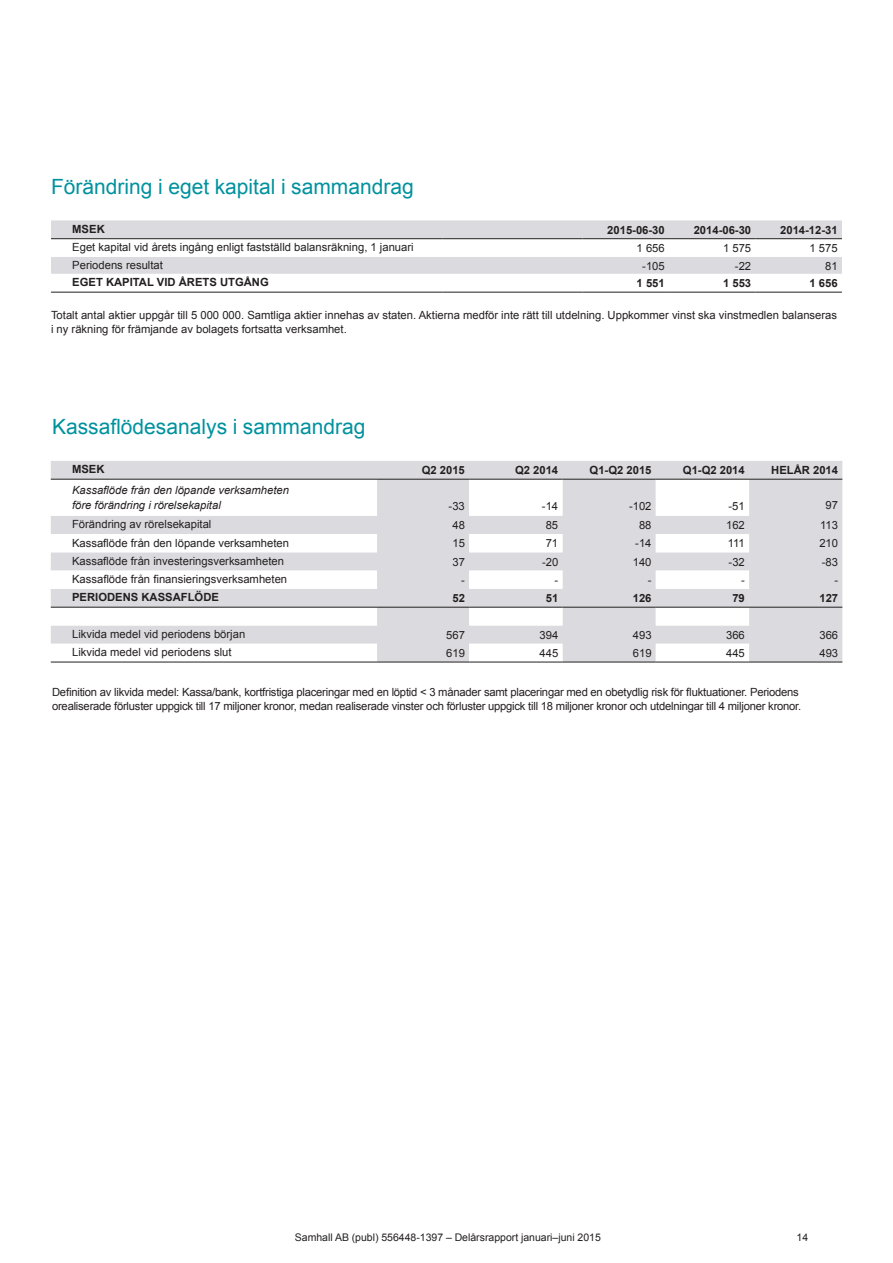
<style>
.page{position:relative;width:893px;height:1263px;background:#fff}
.page>*{position:absolute;margin:0;border:0;box-sizing:border-box;transform-origin:0 0}
.t1{font:21px "Arial";color:#00929e}
.t2{font:11.25px/14.2px "Arial";color:#231f20}
.t3{font:11.25px/14.2px "Arial";letter-spacing:-.02em;color:#231f20}
.t4{font:700 11.25px "Arial";color:#231f20}
.t5{font:italic 11.25px/15.6px "Arial";color:#231f20}
.t6{font:10.5px "Arial";color:#231f20}
</style>
<div class="page">
<svg style="left:51px;top:220px;width:791px;height:72px"></svg>
<hr style="left:51px;top:238px;width:391px;height:1px;background:#231f20">
<hr style="left:442px;top:238px;width:141px;height:1px;background:#231f20">
<hr style="left:583px;top:238px;width:86px;height:1px;background:#231f20">
<hr style="left:669px;top:238px;width:86px;height:1px;background:#231f20">
<hr style="left:755px;top:238px;width:87px;height:1px;background:#231f20">
<hr style="left:51px;top:292px;width:391px;height:1px;background:#231f20">
<hr style="left:442px;top:292px;width:141px;height:1px;background:#231f20">
<hr style="left:583px;top:292px;width:86px;height:1px;background:#231f20">
<hr style="left:669px;top:292px;width:86px;height:1px;background:#231f20">
<hr style="left:755px;top:292px;width:87px;height:1px;background:#231f20">
<div style="left:51px;top:461px;width:698px;height:18px;background:#dbdbdf"></div>
<div style="left:749px;top:461px;width:93px;height:201px;background:#dbdbdf"></div>
<svg style="left:51px;top:480px;width:698px;height:182px;fill:#dbdbdf"></svg>
<hr style="left:51px;top:479px;width:326px;height:1px;background:#231f20">
<hr style="left:377px;top:479px;width:92px;height:1px;background:#231f20">
<hr style="left:469px;top:479px;width:93px;height:1px;background:#231f20">
<hr style="left:562px;top:479px;width:94px;height:1px;background:#231f20">
<hr style="left:656px;top:479px;width:93px;height:1px;background:#231f20">
<hr style="left:749px;top:479px;width:93px;height:1px;background:#231f20">
<hr style="left:51px;top:662px;width:326px;height:1px;background:#231f20">
<hr style="left:377px;top:662px;width:92px;height:1px;background:#231f20">
<hr style="left:469px;top:662px;width:93px;height:1px;background:#231f20">
<hr style="left:562px;top:662px;width:94px;height:1px;background:#231f20">
<hr style="left:656px;top:662px;width:93px;height:1px;background:#231f20">
<hr style="left:749px;top:662px;width:93px;height:1px;background:#231f20">
<hr style="left:51px;top:607px;width:326px;height:1px;background:#231f20">
<hr style="left:377px;top:607px;width:92px;height:1px;background:#231f20">
<hr style="left:469px;top:607px;width:93px;height:1px;background:#231f20">
<hr style="left:562px;top:607px;width:94px;height:1px;background:#231f20">
<hr style="left:656px;top:607px;width:93px;height:1px;background:#231f20">
<hr style="left:749px;top:607px;width:93px;height:1px;background:#231f20">
<h1 class="t1" style="left:51px;top:173px;width:364px">Förändring i eget kapital i sammandrag</h1>
<p class="t4" style="left:72px;top:221px;width:34px">MSEK</p>
<p class="t4" style="left:607px;top:222px;width:59px">2015-06-30</p>
<p class="t4" style="left:694px;top:222px;width:59px">2014-06-30</p>
<p class="t4" style="left:780px;top:222px;width:59px">2014-12-31</p>
<p class="t2" style="left:72px;top:240px;width:343px">Eget kapital vid årets ingång enligt fastställd balansräkning, 1 januari</p>
<p class="t2" style="left:637px;top:241px;width:30px">1 656</p>
<p class="t2" style="left:723px;top:241px;width:30px">1 575</p>
<p class="t2" style="left:809px;top:241px;width:30px">1 575</p>
<p class="t2" style="left:72px;top:258px;width:92px">Periodens resultat</p>
<p class="t2" style="left:642px;top:259px;width:24px">-105</p>
<p class="t2" style="left:735px;top:259px;width:18px">-22</p>
<p class="t2" style="left:825px;top:259px;width:14px">81</p>
<p class="t4" style="left:72px;top:275px;width:198px">EGET KAPITAL VID ÅRETS UTGÅNG</p>
<p class="t4" style="left:637px;top:276px;width:30px">1 551</p>
<p class="t4" style="left:723px;top:276px;width:30px">1 553</p>
<p class="t4" style="left:809px;top:276px;width:30px">1 656</p>
<p class="t2" style="left:51px;top:308px;width:787px">Totalt antal aktier uppgår till 5 000 000. Samtliga aktier innehas av staten. Aktierna medför inte rätt till utdelning. Uppkommer vinst ska vinstmedlen balanseras i ny räkning för främjande av bolagets fortsatta verksamhet.</p>
<h1 class="t1" style="left:52px;top:412px;width:315px">Kassaflödesanalys i sammandrag</h1>
<p class="t4" style="left:72px;top:462px;width:34px">MSEK</p>
<p class="t4" style="left:422px;top:463px;width:45px">Q2 2015</p>
<p class="t4" style="left:515px;top:463px;width:45px">Q2 2014</p>
<p class="t4" style="left:590px;top:463px;width:63px">Q1-Q2 2015</p>
<p class="t4" style="left:683px;top:463px;width:63px">Q1-Q2 2014</p>
<p class="t4" style="left:771px;top:463px;width:68px">HELÅR 2014</p>
<p class="t5" style="left:72px;top:482px;width:218px">Kassaflöde från den löpande verksamheten före förändring i rörelsekapital</p>
<p class="t2" style="left:449px;top:499px;width:18px">-33</p>
<p class="t2" style="left:542px;top:499px;width:18px">-14</p>
<p class="t2" style="left:629px;top:499px;width:24px">-102</p>
<p class="t2" style="left:729px;top:499px;width:18px">-51</p>
<p class="t2" style="left:826px;top:498px;width:14px">97</p>
<p class="t2" style="left:72px;top:517px;width:141px">Förändring av rörelsekapital</p>
<p class="t2" style="left:452px;top:518px;width:14px">48</p>
<p class="t2" style="left:546px;top:518px;width:14px">85</p>
<p class="t2" style="left:639px;top:518px;width:14px">88</p>
<p class="t2" style="left:726px;top:518px;width:20px">162</p>
<p class="t2" style="left:820px;top:518px;width:19px">113</p>
<p class="t2" style="left:72px;top:535px;width:218px">Kassaflöde från den löpande verksamheten</p>
<p class="t2" style="left:452px;top:536px;width:14px">15</p>
<p class="t2" style="left:546px;top:536px;width:14px">71</p>
<p class="t2" style="left:635px;top:536px;width:18px">-14</p>
<p class="t2" style="left:728px;top:536px;width:19px">111</p>
<p class="t2" style="left:819px;top:536px;width:20px">210</p>
<p class="t2" style="left:72px;top:554px;width:213px">Kassaflöde från investeringsverksamheten</p>
<p class="t2" style="left:452px;top:555px;width:14px">37</p>
<p class="t2" style="left:542px;top:555px;width:18px">-20</p>
<p class="t2" style="left:633px;top:555px;width:20px">140</p>
<p class="t2" style="left:729px;top:555px;width:18px">-32</p>
<p class="t2" style="left:822px;top:555px;width:18px">-83</p>
<p class="t2" style="left:72px;top:572px;width:217px">Kassaflöde från finansieringsverksamheten</p>
<p class="t2" style="left:461px;top:573px;width:5px">-</p>
<p class="t2" style="left:554px;top:573px;width:5px">-</p>
<p class="t2" style="left:648px;top:573px;width:5px">-</p>
<p class="t2" style="left:741px;top:573px;width:5px">-</p>
<p class="t2" style="left:834px;top:573px;width:5px">-</p>
<p class="t4" style="left:72px;top:590px;width:148px">PERIODENS KASSAFLÖDE</p>
<p class="t4" style="left:452px;top:591px;width:14px">52</p>
<p class="t4" style="left:546px;top:591px;width:14px">51</p>
<p class="t4" style="left:633px;top:591px;width:20px">126</p>
<p class="t4" style="left:732px;top:591px;width:14px">79</p>
<p class="t4" style="left:819px;top:591px;width:20px">127</p>
<p class="t2" style="left:72px;top:627px;width:175px">Likvida medel vid periodens början</p>
<p class="t2" style="left:446px;top:628px;width:20px">567</p>
<p class="t2" style="left:539px;top:628px;width:20px">394</p>
<p class="t2" style="left:633px;top:628px;width:20px">493</p>
<p class="t2" style="left:726px;top:628px;width:20px">366</p>
<p class="t2" style="left:819px;top:628px;width:20px">366</p>
<p class="t2" style="left:72px;top:645px;width:161px">Likvida medel vid periodens slut</p>
<p class="t2" style="left:446px;top:646px;width:20px">619</p>
<p class="t2" style="left:539px;top:646px;width:20px">445</p>
<p class="t2" style="left:633px;top:646px;width:20px">619</p>
<p class="t2" style="left:726px;top:646px;width:20px">445</p>
<p class="t2" style="left:819px;top:646px;width:20px">493</p>
<p class="t3" style="left:52px;top:685px;width:751px">Definition av likvida medel: Kassa/bank, kortfristiga placeringar med en löptid &lt; 3 månader samt placeringar med en obetydlig risk för fluktuationer. Periodens orealiserade förluster uppgick till 17 miljoner kronor, medan realiserade vinster och förluster uppgick till 18 miljoner kronor och utdelningar till 4 miljoner kronor.</p>
<p class="t6" style="left:295px;top:1230px;width:308px">Samhall AB (publ) 556448-1397 – Delårsrapport januari–juni 2015</p>
<p class="t6" style="left:797px;top:1230px;width:13px">14</p>
</div>
